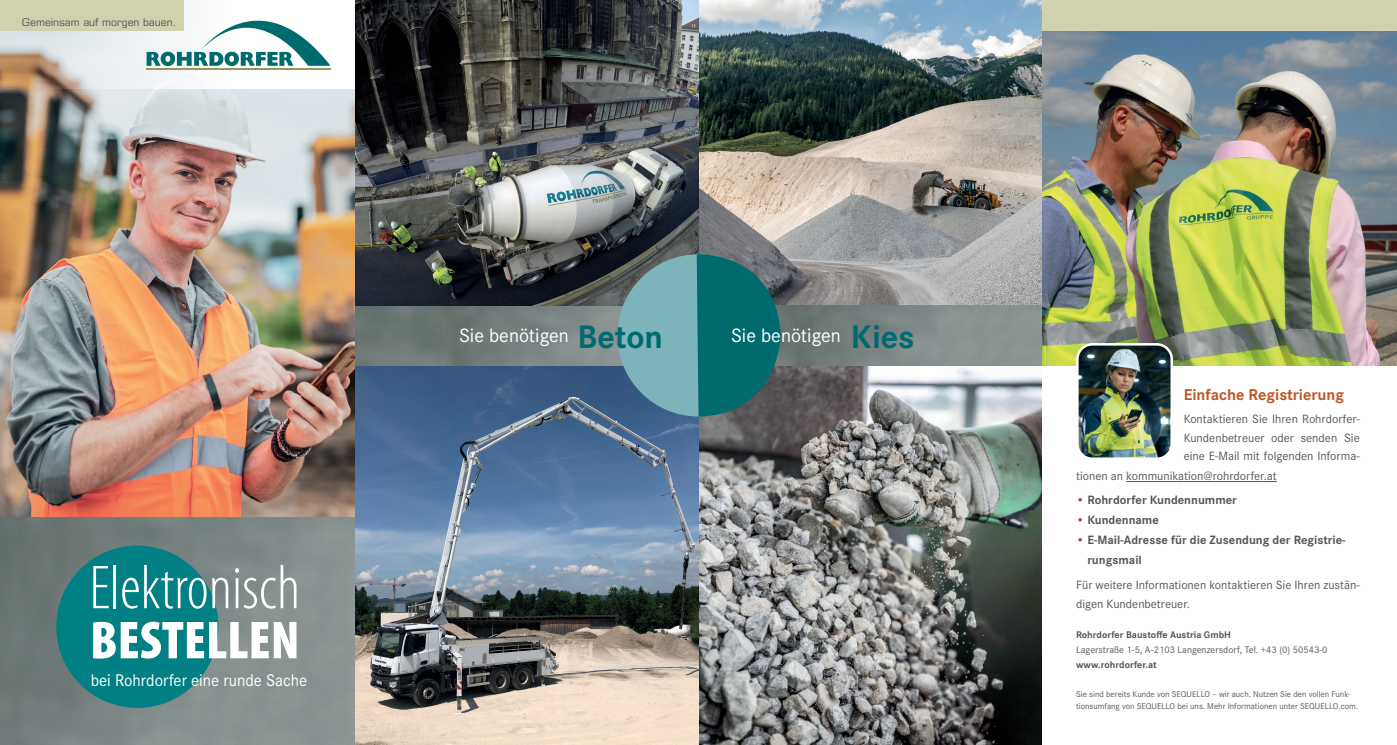
<style>
.page{position:relative;width:1397px;height:745px;background:#fff}
.page>*{position:absolute;margin:0;border:0;box-sizing:border-box;transform-origin:0 0}
.t1{font:300 condensed 62.5px "Myriad Pro";color:#fff}
.t2{font:900 condensed 53.75px "Myriad Pro";color:#fff}
.t3{font:700 33.75px "Corporate S";color:#006b6e}
.t4{font:20px "Corporate S";color:#fff}
.t5{font:17.5px "Corporate S";color:#fff;scale:.95 1}
.t6{font:700 16.25px "Corporate S";color:#c05726}
.t7{font:12.5px/18.8px "Corporate S";color:#545759;text-align:justify}
.t8{font:700 12.5px/20px "Corporate S";color:#545759}
.t9{font:10.62px "Eurostile LT Pro";color:#545759}
.t10{font:10px "Corporate S";color:#545759}
.t11{font:700 10px "Corporate S";color:#545759}
.t12{font:8.75px/12.5px "Corporate S";color:#545759}
.s1{font-weight:700;font-size:33.75px;color:#006b6e}
.s2{font-weight:400;color:#9c4354}
</style>
<div class="page">
<img style="left:354px;top:0;width:1042px;height:365px">
<hr style="left:1126px;top:481px;width:150px;height:1px;background:#545759">
<img style="left:1077px;top:344px;width:94px;height:112px">
<div style="left:1075px;top:343px;width:97px;height:116px;border:2px solid #fff;border-radius:15px"></div>
<div style="left:1040px;top:0;width:356px;height:30px;background:#cfd2ad"></div>
<svg style="left:1005px;top:0;width:36px;height:305px;background:#a4a8a9"></svg>
<img style="left:354px;top:365px;width:687px;height:379px">
<svg style="left:780px;top:305px;width:261px;height:60px;background:#7d8785"></svg>
<img style="left:663px;top:0;width:35px;height:744px">
<svg style="left:354px;top:305px;width:269px;height:60px;background:#737d7b"></svg>
<div style="left:617px;top:254px;width:162px;height:162px;background:#7cb4b9;border-radius:50%"></div>
<img style="left:0;top:516px;width:354px;height:228px">
<img style="left:0;top:30px;width:354px;height:486px">
<svg style="left:44px;top:0;width:310px;height:89px"></svg>
<svg style="left:146px;top:17px;width:184px;height:49px"></svg>
<hr style="left:146px;top:69px;width:184px;height:1px;background:#939b50">
<div style="left:56px;top:545px;width:162px;height:162px;background:#007f84;border-radius:50%"></div>
<div style="left:0;top:0;width:183px;height:30px;background:#cfd2ad"></div>
<svg style="left:696px;top:250px;width:84px;height:170px;background:#1a6b6f"></svg>
<p class="t9" style="left:22px;top:15px;width:156px">Gemeinsam auf morgen bauen.</p>
<h1 class="t1" style="left:89px;top:550px;width:212px">Elektronisch</h1>
<h2 class="t2" style="left:90px;top:605px;width:211px">BESTELLEN</h2>
<h3 class="t5" style="left:91px;top:667px;width:229px">bei Rohrdorfer eine runde Sache</h3>
<h3 class="t4" style="left:459px;top:322px;width:205px">Sie benötigen <span class="s1">Beton</span></h3>
<h3 class="t3" style="left:850px;top:313px;width:65px">Kies</h3>
<h3 class="t4" style="left:731px;top:322px;width:111px">Sie benötigen</h3>
<h3 class="t6" style="left:1183px;top:383px;width:162px">Einfache Registrierung</h3>
<p class="t7" style="left:1183px;top:408px;width:177px">Kontaktieren Sie Ihren Rohrdorfer-Kundenbetreuer oder senden Sie eine E-Mail mit folgenden Informa-</p>
<p class="t7" style="left:1075px;top:466px;width:202px">tionen an kommunikation@rohrdorfer.at</p>
<p class="t8" style="left:1075px;top:489px;width:162px"><span class="s2">•</span> Rohrdorfer Kundennummer</p>
<p class="t8" style="left:1075px;top:509px;width:84px"><span class="s2">•</span> Kundenname</p>
<p class="t8" style="left:1087px;top:529px;width:259px;text-indent:-11px"><span class="s2">•</span> E-Mail-Adresse für die Zusendung der Registrie&shy;rungsmail</p>
<p class="t7" style="left:1075px;top:575px;width:285px">Für weitere Informationen kontaktieren Sie Ihren zustän&shy;digen Kundenbetreuer.</p>
<p class="t11" style="left:1075px;top:627px;width:156px">Rohrdorfer Baustoffe Austria GmbH</p>
<p class="t10" style="left:1075px;top:642px;width:253px">Lagerstraße 1-5, A-2103 Langenzersdorf, Tel. +43 (0) 50543-0</p>
<p class="t11" style="left:1075px;top:657px;width:82px">www.rohrdorfer.at</p>
<p class="t12" style="left:1075px;top:687px;width:283px">Sie sind bereits Kunde von SEQUELLO – wir auch. Nutzen Sie den vollen Funk&shy;tionsumfang von SEQUELLO bei uns. Mehr Informationen unter SEQUELLO.com.</p>
</div>
